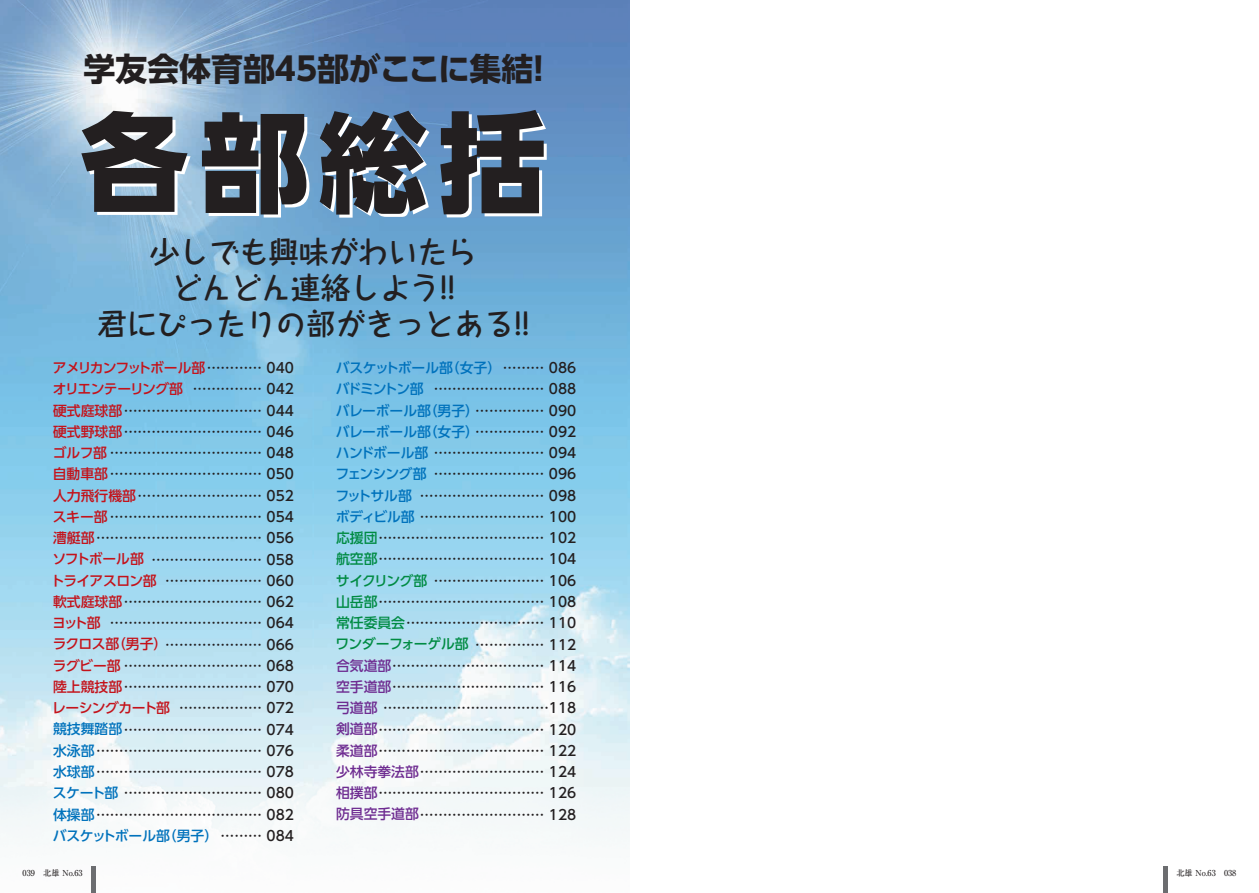
<style>
.page{position:relative;width:1259px;height:893px;background:#fff}
.page>*{position:absolute;margin:0;border:0;box-sizing:border-box;transform-origin:0 0}
.t1{font:800 108.45px "UD Shin Go Pro";color:#231f20}
.t2{font:700 31.95px "UD Shin Go Pro";color:#231f20}
.t3{font:700 29.7px/35.7px "Taka Hand De";color:#231f20;text-align:center}
.t4{font:500 13.8px/21.3px "UD Shin Go Pro";color:#231f20;text-align:right}
.t5{font:500 13.8px/21.3px "UD Shin Go Pro";letter-spacing:-.045em;color:#c4121a}
.t6{font:500 13.8px "UD Shin Go Pro";letter-spacing:-.035em;color:#0072bc}
.t7{font:500 13.8px/21.3px "UD Shin Go Pro";letter-spacing:-.06em;color:#0072bc}
.t8{font:500 13.8px/21.3px "UD Shin Go Pro";letter-spacing:-.005em;color:#0072bc}
.t9{font:500 13.8px "UD Shin Go Pro";letter-spacing:-.04em;color:#008b43}
.t10{font:500 13.8px "UD Shin Go Pro";letter-spacing:-.1em;color:#0072bc}
.t11{font:500 13.8px "UD Shin Go Pro";letter-spacing:-.01em;color:#0072bc}
.t12{font:500 13.8px "UD Shin Go Pro";letter-spacing:-.06em;color:#008b43}
.t13{font:500 8.25px "Ryumin Pro";color:#231f20}
.s1{color:#c4121a}
.s2{color:#0072bc}
.s3{color:#008b43}
.s4{color:#6e2c91}
</style>
<div class="page">
<img style="left:0;top:0;width:629px;height:867px">
<hr style="left:1163px;top:867px;width:4px;height:26px;background:#6c6d70">
<div style="left:91px;top:867px;width:5px;height:26px;background:#6c6d70"></div>
<h2 class="t2" style="left:84px;top:43px;width:451px">学友会体育部45部がここに集結</h2>
<h1 class="t1" style="left:80px;top:74px;width:468px">各部総括</h1>
<h3 class="t3" style="left:97px;top:232px;width:434px">少しでも興味がわいたら<br>どんどん連絡しよう !!<br>君にぴったりの部がきっとある !!</h3>
<p class="t4" style="left:53px;top:357px;width:243px"><span class="s1">アメリカンフットボール部</span>............ 040 ............... 042<br><span class="s1">硬式庭球部</span>.............................. 044<span class="s1">硬式野球部</span>.............................. 046<span class="s1">ゴルフ部</span> ................................. 048<span class="s1">自動車部</span>................................. 050<span class="s1">人力飛行機部</span>........................... 052<span class="s1">スキー部</span> ................................. 054<span class="s1">漕艇部</span>.................................... 056 ........................ 058 ..................... 060<br><span class="s1">軟式庭球部</span>.............................. 062 ................................. 064 ..................... 066<br><span class="s1">ラグビー部</span> .............................. 068<span class="s1">陸上競技部</span>.............................. 070 .................. 072<br><span class="s2">競技舞踏部</span>.............................. 074<span class="s2">水泳部</span>.................................... 076<span class="s2">水球部</span>.................................... 078<span class="s2">スケート部</span> .............................. 080<span class="s2">体操部</span>.................................... 082<span class="s2">（男子(</span> ......... 084</p>
<p class="t4" style="left:336px;top:357px;width:242px"><span class="s2">（女子(</span>......... 086 ........................ 088<br>............... 090<br>............... 092<br><span class="s2">ハンドボール部</span> ........................ 094 ........................ 096 ........................... 098<br><span class="s2">ボディビル部</span> ........................... 100<span class="s3">応援団</span>.................................... 102<span class="s3">航空部</span>.................................... 104 ........................ 106<br><span class="s3">山岳部</span>.................................... 108<span class="s3">常任委員会</span>.............................. 110 ............... 112<br><span class="s4">合気道部</span>................................. 114<span class="s4">空手道部</span>................................. 116<span class="s4">弓道部</span> ....................................118<span class="s4">剣道部</span>.................................... 120<span class="s4">柔道部</span>.................................... 122<span class="s4">少林寺拳法部</span>........................... 124<span class="s4">相撲部</span>.................................... 126<span class="s4">防具空手道部</span>........................... 128</p>
<h2 class="t2" style="left:522px;top:43px;width:33px">!</h2>
<p class="t6" style="left:336px;top:357px;width:119px">バスケットボール部</p>
<p class="t10" style="left:336px;top:378px;width:89px">バドミントン部</p>
<p class="t6" style="left:424px;top:399px;width:57px">（男子(</p>
<p class="t5" style="left:53px;top:378px;width:132px">オリエンテーリング部</p>
<p class="t8" style="left:424px;top:399px;width:57px;text-indent:-88px">バレーボール部<br>（女子(</p>
<p class="t11" style="left:336px;top:420px;width:97px">バレーボール部</p>
<p class="t7" style="left:335px;top:463px;width:92px">フェンシング部フットサル部</p>
<p class="t5" style="left:51px;top:548px;width:107px">ソフトボール部トライアスロン部</p>
<p class="t5" style="left:52px;top:612px;width:50px">ヨット部</p>
<p class="t5" style="left:112px;top:633px;width:57px">（男子(</p>
<p class="t12" style="left:336px;top:569px;width:93px">サイクリング部</p>
<p class="t9" style="left:335px;top:633px;width:135px">ワンダーフォーゲル部</p>
<p class="t5" style="left:53px;top:633px;width:68px">ラクロス部</p>
<p class="t5" style="left:52px;top:697px;width:119px">レーシングカート部</p>
<p class="t6" style="left:53px;top:824px;width:119px">バスケットボール部</p>
<p class="t13" style="left:23px;top:866px;width:62px">039　北雄 No.63</p>
<p class="t13" style="left:1176px;top:866px;width:41px">北雄 No.63</p>
<p class="t13" style="left:1224px;top:866px;width:14px">038</p>
</div>
